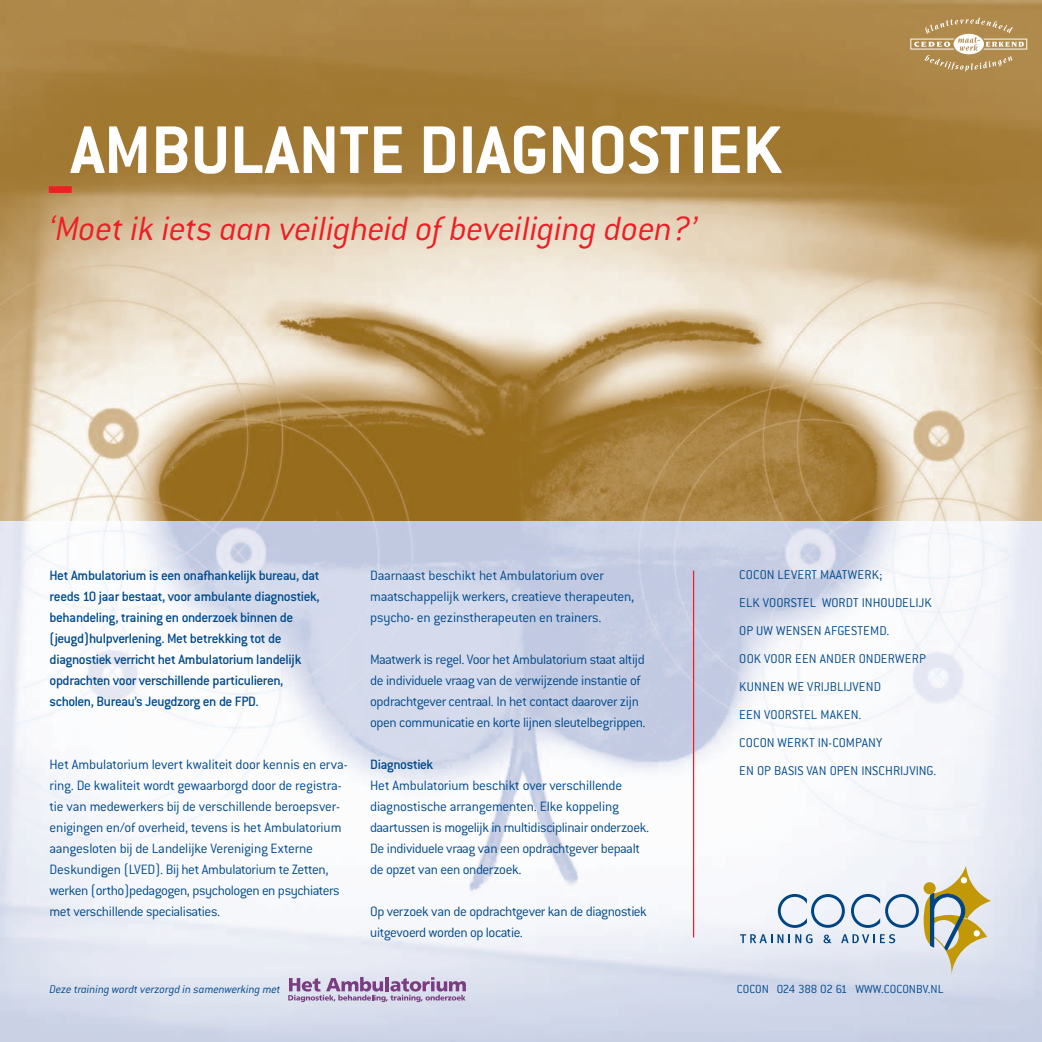
<style>
.page{position:relative;width:1042px;height:1042px;background:#fff}
.page>*{position:absolute;margin:0;border:0;box-sizing:border-box;transform-origin:0 0}
.t1{font:700 74.02px "Conduit ITC";color:#fff}
.t2{font:italic 300 36.93px "Conduit ITC";letter-spacing:-.01em;color:#ee1e24}
.t3{font:300 14.88px/21px "Conduit ITC";letter-spacing:-.02em;color:#004a8d}
.t4{font:500 14.88px/21px "Conduit ITC";letter-spacing:-.03em;color:#004a8d}
.t5{font:300 14px/28px "Conduit ITC";letter-spacing:.015em;color:#004a8d}
.t6{font:300 12.78px "Conduit ITC";letter-spacing:-.005em;color:#004a8d}
.t7{font:italic 300 12.25px "Conduit ITC";letter-spacing:-.01em;color:#004a8d}
.s1{font-size:92.4px;color:#ee1e24}
</style>
<div class="page">
<img style="left:0;top:0;width:1042px;height:1042px">
<svg style="left:740px;top:866px;width:251px;height:110px"></svg>
<hr style="left:693px;top:570px;width:1px;height:367px;background:#ee1e24">
<svg style="left:910px;top:18px;width:117px;height:54px;background:#bc9d6a"></svg>
<svg style="left:288px;top:977px;width:178px;height:25px;background:#b8a4c6"></svg>
<h1 class="t1" style="left:50px;top:127px;width:733px"><span class="s1">_</span>AMBULANTE DIAGNOSTIEK</h1>
<h2 class="t2" style="left:50px;top:217px;width:649px">‘Moet ik iets aan veiligheid of beveiliging doen?’</h2>
<p class="t4" style="left:50px;top:566px;width:272px">Het Ambulatorium is een onafhankelijk bureau, dat reeds 10 jaar bestaat, voor ambulante diagnostiek, behandeling, training en onderzoek binnen de (jeugd)hulpverlening. Met betrekking tot de diagnostiek verricht het Ambulatorium landelijk opdrachten voor verschillende particulieren, scholen, Bureau’s Jeugdzorg en de FPD.</p>
<p class="t3" style="left:50px;top:755px;width:300px">Het Ambulatorium levert kwaliteit door kennis en erva&shy;ring. De kwaliteit wordt gewaarborgd door de registra&shy;tie van medewerkers bij de verschillende beroepsver&shy;enigingen en/of overheid, tevens is het Ambulatorium aangesloten bij de Landelijke Vereniging Externe Deskundigen (LVED). Bij het Ambulatorium te Zetten, werken (ortho)pedagogen, psychologen en psychiaters met verschillende specialisaties.</p>
<p class="t3" style="left:370px;top:566px;width:266px">Daarnaast beschikt het Ambulatorium over maatschappelijk werkers, creatieve therapeuten, psycho- en gezinstherapeuten en trainers.</p>
<p class="t3" style="left:370px;top:650px;width:277px">Maatwerk is regel. Voor het Ambulatorium staat altijd de individuele vraag van de verwijzende instantie of opdrachtgever centraal. In het contact daarover zijn open communicatie en korte lijnen sleutelbegrippen.</p>
<p class="t4" style="left:370px;top:755px;width:64px">Diagnostiek</p>
<p class="t3" style="left:370px;top:776px;width:280px">Het Ambulatorium beschikt over verschillende diagnostische arrangementen. Elke koppeling daartussen is mogelijk in multidisciplinair onderzoek.<br>De individuele vraag van een opdrachtgever bepaalt de opzet van een onderzoek.</p>
<p class="t3" style="left:370px;top:902px;width:278px">Op verzoek van de opdrachtgever kan de diagnostiek uitgevoerd worden op locatie.</p>
<p class="t5" style="left:739px;top:562px;width:198px">COCON LEVERT MAATWERK;<br>ELK VOORSTEL WORDT INHOUDELIJK<br>OP UW WENSEN AFGESTEMD.<br>OOK VOOR EEN ANDER ONDERWERP<br>KUNNEN WE VRIJBLIJVEND<br>EEN VOORSTEL MAKEN.<br>COCON WERKT IN-COMPANY<br>EN OP BASIS VAN OPEN INSCHRIJVING.</p>
<p class="t7" style="left:50px;top:985px;width:233px">Deze training wordt verzorgd in samenwerking met</p>
<p class="t6" style="left:737px;top:984px;width:208px">COCON 024 388 02 61 WWW.COCONBV.NL</p>
</div>
